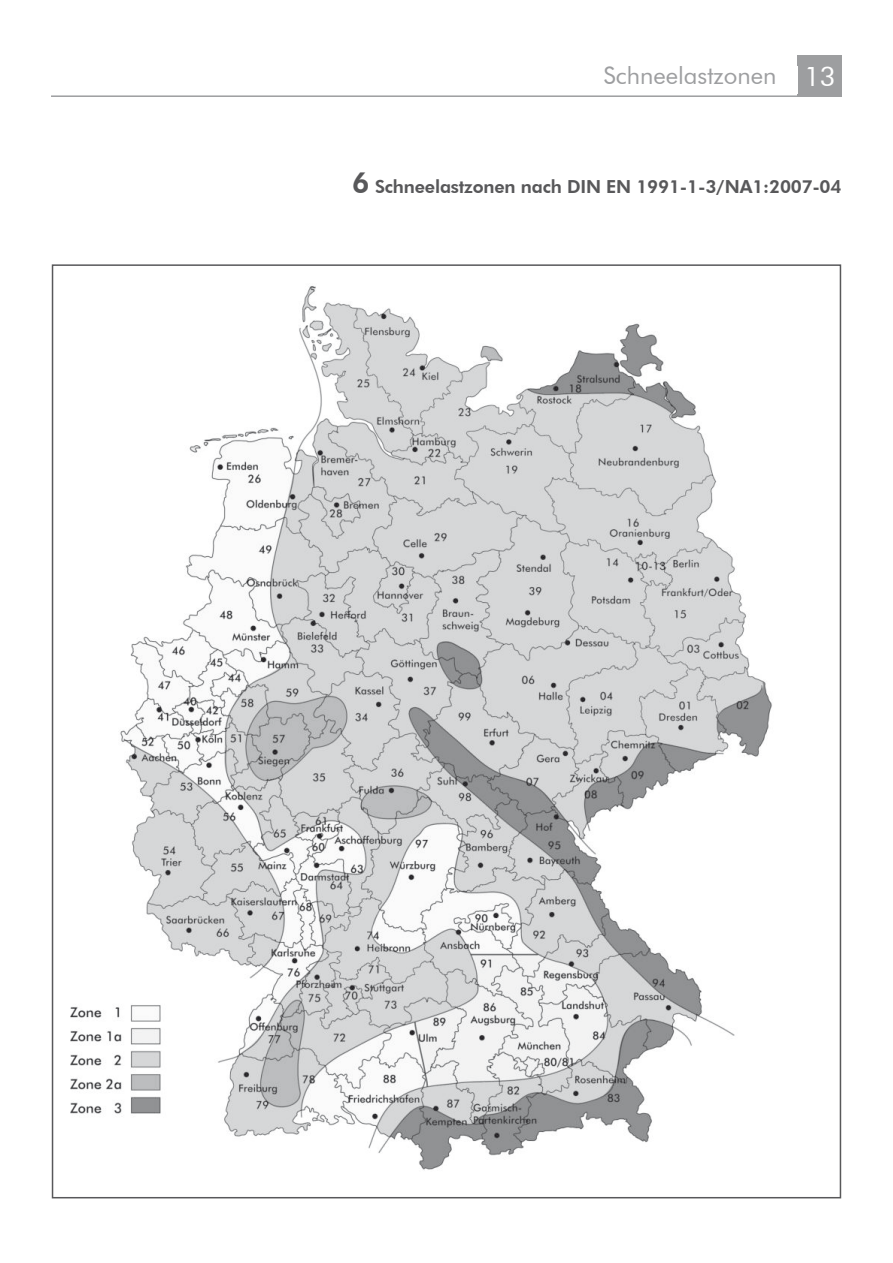
<style>
.page{position:relative;width:893px;height:1263px;background:#fff}
.page>*{position:absolute;margin:0;border:0;box-sizing:border-box;transform-origin:0 0}
.t1{font:27px "Futura BT";color:#fff}
.t2{font:24px "Futura BT";color:#9d9ea0}
.t3{font:800 18px "Futura BT";letter-spacing:-.01em;color:#58585a}
.s1{font-size:29.25px}
</style>
<div class="page">
<div style="left:798px;top:55px;width:44px;height:42px;background:#9d9ea0"></div>
<hr style="left:51px;top:95px;width:791px;height:2px;background:#9d9ea0">
<img style="left:70px;top:286px;width:702px;height:885px">
<h2 class="t2" style="left:604px;top:66px;width:175px">Schneelastzonen</h2>
<h1 class="t1" style="left:804px;top:66px;width:33px">13</h1>
<p class="t3" style="left:352px;top:179px;width:491px"><span class="s1">6</span> Schneelastzonen nach DIN EN 1991-1-3/NA1:2007-04</p>
</div>
